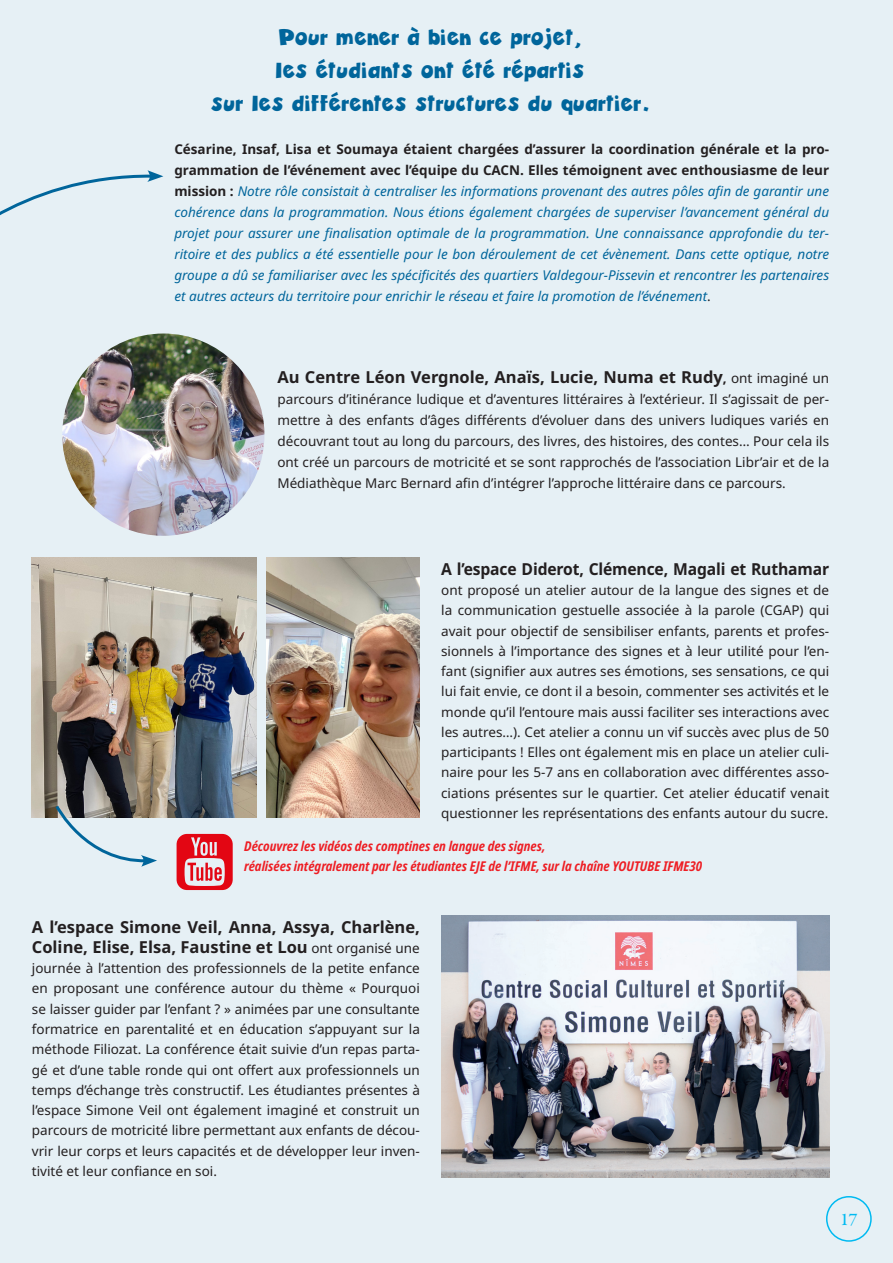
<style>
.page{position:relative;width:893px;height:1263px;background:#e6f0f5}
.page>*{position:absolute;margin:0;border:0;box-sizing:border-box;transform-origin:0 0}
.titre_article_petite_enfance{font:900 24px "Zubilo";color:#00659b}
.t1{font:500 18px "Garamond Premr Pro";color:#00baf1}
.texte_article{font:700 16.5px/20.2px "Noto Sans";color:#231f20}
.texte_article-2{font:700 16.5px "Noto Sans";color:#231f20;scale:.95 1}
.texte_article-3{font:13.5px/20.2px "Noto Sans";color:#231f20;text-align:justify}
.texte_article-4{font:italic 13.5px/21px "Noto Sans";color:#00659b;text-align:justify}
.Légende{font:italic 700 condensed 13.5px "Noto Sans";color:#ee1d23}
.s1{font-weight:700;font-style:normal;color:#231f20}
.s2{font-style:normal;color:#231f20}
.s3{font-size:13.5px}
.s4{font-weight:400;font-size:13.5px}
</style>
<div class="page">
<div style="left:826px;top:1196px;width:46px;height:46px;border:2px solid #00baf1;border-radius:50%"></div>
<svg style="left:0;top:170px;width:163px;height:46px"></svg>
<img style="left:62px;top:333px;width:202px;height:203px;border-radius:101px">
<img style="left:32px;top:557px;width:224px;height:261px">
<img style="left:267px;top:557px;width:153px;height:261px">
<img style="left:441px;top:915px;width:388px;height:263px">
<svg style="left:54px;top:803px;width:103px;height:64px"></svg>
<svg style="left:177px;top:834px;width:56px;height:56px"></svg>
<p class="titre_article_petite_enfance" style="left:279px;top:20px;width:304px">Pour mener à bien ce projet,</p>
<p class="titre_article_petite_enfance" style="left:276px;top:53px;width:311px">les étudiants ont été répartis</p>
<p class="titre_article_petite_enfance" style="left:211px;top:86px;width:440px">sur les différentes structures du quartier.</p>
<p class="texte_article-4" style="left:174px;top:139px;width:656px"><span class="s1">Césarine, Insaf, Lisa et Soumaya étaient chargées d’assurer la coordination générale et la pro&shy;grammation de l’événement avec l’équipe du CACN. Elles témoignent avec enthousiasme de leur mission :</span> Notre rôle consistait à centraliser les informations provenant des autres pôles afin de garantir une cohérence dans la programmation. Nous étions également chargées de superviser l’avancement général du projet pour assurer une finalisation optimale de la programmation. Une connaissance approfondie du ter&shy;ritoire et des publics a été essentielle pour le bon déroulement de cet évènement. Dans cette optique, notre groupe a dû se familiariser avec les spécificités des quartiers Valdegour-Pissevin et rencontrer les partenaires et autres acteurs du territoire pour enrichir le réseau et faire la promotion de l’événement<span class="s2">.</span></p>
<p class="texte_article" style="left:277px;top:367px;width:553px">Au Centre Léon Vergnole, Anaïs, Lucie, Numa et Rudy<span class="s3">,</span> <span class="s4">ont imaginé un</span></p>
<p class="texte_article-3" style="left:277px;top:389px;width:553px;line-height:21px">parcours d’itinérance ludique et d’aventures littéraires à l’extérieur. Il s’agissait de per&shy;mettre à des enfants d’âges différents d’évoluer dans des univers ludiques variés en découvrant tout au long du parcours, des livres, des histoires, des contes… Pour cela ils ont créé un parcours de motricité et se sont rapprochés de l’association Libr’air et de la Médiathèque Marc Bernard afin d’intégrer l’approche littéraire dans ce parcours.</p>
<p class="texte_article-2" style="left:441px;top:557px;width:410px">A l’espace Diderot, Clémence, Magali et Ruthamar</p>
<p class="texte_article-3" style="left:441px;top:580px;width:390px">ont proposé un atelier autour de la langue des signes et de la communication gestuelle associée à la parole (CGAP) qui avait pour objectif de sensibiliser enfants, parents et profes&shy;sionnels à l’importance des signes et à leur utilité pour l’en&shy;fant (signifier aux autres ses émotions, ses sensations, ce qui lui fait envie, ce dont il a besoin, commenter ses activités et le monde qu’il l’entoure mais aussi faciliter ses interactions avec les autres…). Cet atelier a connu un vif succès avec plus de 50 participants ! Elles ont également mis en place un atelier culi&shy;naire pour les 5-7 ans en collaboration avec différentes asso&shy;ciations présentes sur le quartier. Cet atelier éducatif venait questionner les représentations des enfants autour du sucre.</p>
<p class="Légende" style="left:244px;top:836px;width:303px">Découvrez les vidéos des comptines en langue des signes,</p>
<p class="Légende" style="left:244px;top:856px;width:459px">réalisées intégralement par les étudiantes EJE de l’IFME, sur la chaîne YOUTUBE IFME30</p>
<p class="texte_article" style="left:32px;top:917px;width:389px">A l’espace Simone Veil, Anna, Assya, Charlène,<br>Coline, Elise, Elsa, Faustine et Lou <span class="s4">ont organisé une</span></p>
<p class="texte_article-3" style="left:32px;top:958px;width:389px">journée à l’attention des professionnels de la petite enfance en proposant une conférence autour du thème « Pourquoi se laisser guider par l’enfant ? » animées par une consultante formatrice en parentalité et en éducation s’appuyant sur la méthode Filiozat. La conférence était suivie d’un repas parta&shy;gé et d’une table ronde qui ont offert aux professionnels un temps d’échange très constructif. Les étudiantes présentes à l’espace Simone Veil ont également imaginé et construit un parcours de motricité libre permettant aux enfants de décou&shy;vrir leur corps et leurs capacités et de développer leur inven&shy;tivité et leur confiance en soi.</p>
<p class="t1" style="left:840px;top:1209px;width:19px">17</p>
</div>
